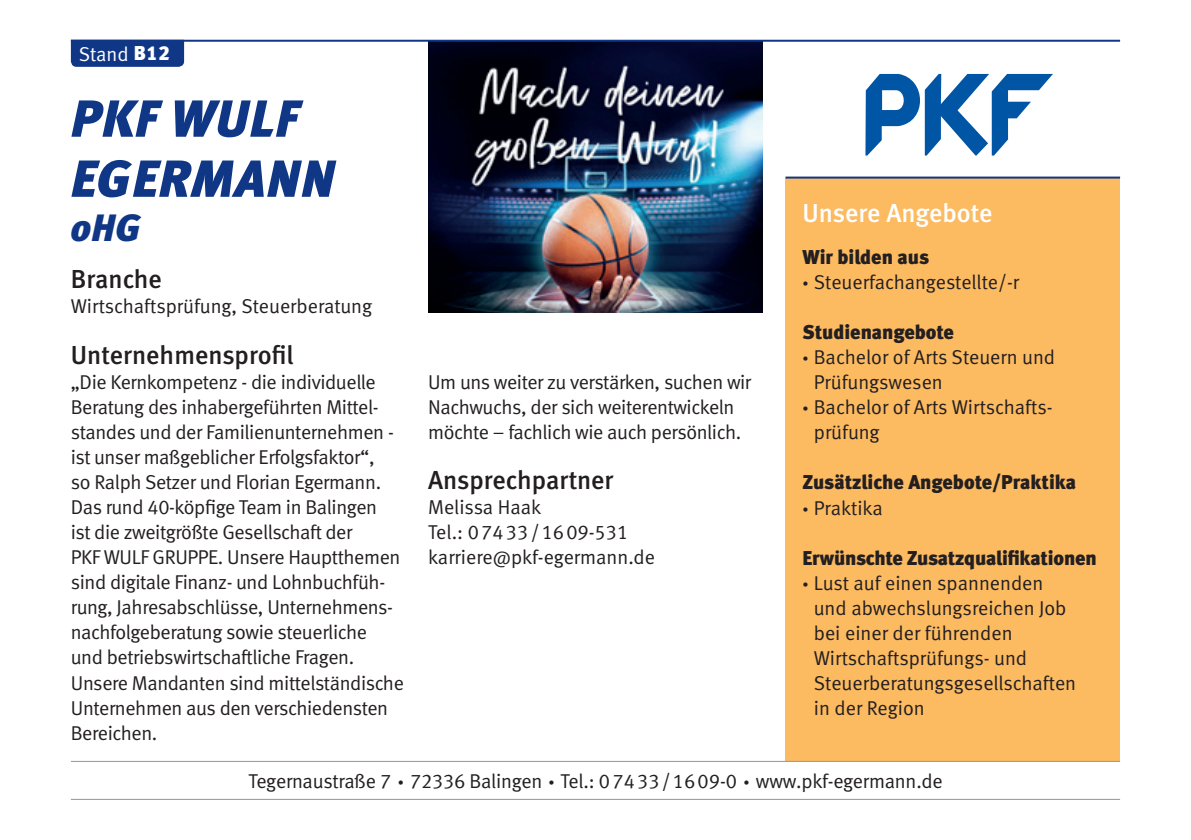
<style>
.page{position:relative;width:1191px;height:840px;background:#fff}
.page>*{position:absolute;margin:0;border:0;box-sizing:border-box;transform-origin:0 0}
.t1{font:italic 52px/60px "Meta Black LF";letter-spacing:.02em;color:#103785}
.t2{font:italic 38px "Meta Black LF";color:#103785}
.t3{font:26px "Meta Medium LF";color:#231f20}
.t4{font:26px "Meta Medium LF";letter-spacing:-.005em;color:#fff}
.t5{font:20px/25px "Meta Normal LF";letter-spacing:-.02em;color:#231f20}
.t6{font:20px/25px "Meta Normal LF";color:#231f20}
.t7{font:20px "Meta Black LF";letter-spacing:-.01em;color:#231f20}
.t8{font:20px "Meta Normal LF";color:#fff}
.s1{font-family:"Meta Black LF"}
</style>
<div class="page">
<div style="left:785px;top:178px;width:335px;height:582px;background:#fcba61"></div>
<img style="left:428px;top:42px;width:335px;height:270px">
<div style="left:71px;top:42px;width:113px;height:25px;background:#103785"></div>
<hr style="left:71px;top:40px;width:1049px;height:2px;background:#103785">
<hr style="left:71px;top:760px;width:1049px;height:1px;background:#939598">
<hr style="left:71px;top:798px;width:1049px;height:1px;background:#939598">
<hr style="left:785px;top:176px;width:335px;height:2px;background:#103785">
<svg style="left:865px;top:74px;width:188px;height:81px"></svg>
<p class="t8" style="left:79px;top:42px;width:92px">Stand <span class="s1">B12</span></p>
<h1 class="t1" style="left:71px;top:88px;width:265px">PKF WULF<br>EGERMANN</h1>
<h2 class="t2" style="left:71px;top:204px;width:72px">oHG</h2>
<h3 class="t3" style="left:71px;top:263px;width:93px">Branche</h3>
<p class="t6" style="left:71px;top:293px;width:303px">Wirtschaftsprüfung, Steuerberatung</p>
<h3 class="t3" style="left:71px;top:340px;width:224px">Unternehmensprofil</h3>
<p class="t5" style="left:71px;top:369px;width:334px">„Die Kernkompetenz - die individuelle Beratung des inhabergeführten Mittel&shy;standes und der Familienunternehmen - ist unser maßgeblicher Erfolgsfaktor“,<br>so Ralph Setzer und Florian Egermann.<br>Das rund 40-köpfige Team in Balingen<br>ist die zweitgrößte Gesellschaft der<br>PKF WULF GRUPPE. Unsere Hauptthemen sind digitale Finanz- und Lohnbuchfüh&shy;rung, Jahresabschlüsse, Unternehmens&shy;nachfolgeberatung sowie steuerliche und betriebswirtschaftliche Fragen.<br>Unsere Mandanten sind mittelständische Unternehmen aus den verschiedensten Bereichen.</p>
<p class="t5" style="left:428px;top:369px;width:324px">Um uns weiter zu verstärken, suchen wir<br>Nachwuchs, der sich weiterentwickeln möchte – fachlich wie auch persönlich.</p>
<h3 class="t3" style="left:428px;top:465px;width:187px">Ansprechpartner</h3>
<p class="t6" style="left:428px;top:494px;width:228px">Melissa Haak<br>Tel.: 07433/1609-531 karriere@pkf-egermann.de</p>
<h3 class="t4" style="left:802px;top:197px;width:192px">Unsere Angebote</h3>
<p class="t7" style="left:802px;top:245px;width:128px">Wir bilden aus</p>
<p class="t5" style="left:802px;top:269px;width:218px"><span class="s1">·</span> Steuerfachangestellte/-r</p>
<p class="t7" style="left:802px;top:320px;width:153px">Studienangebote</p>
<p class="t6" style="left:802px;top:344px;width:254px"><span class="s1">·</span> Bachelor of Arts Steuern und</p>
<p class="t5" style="left:814px;top:369px;width:130px">Prüfungswesen</p>
<p class="t6" style="left:802px;top:394px;width:250px"><span class="s1">·</span> Bachelor of Arts Wirtschafts-</p>
<p class="t5" style="left:814px;top:419px;width:67px">prüfung</p>
<p class="t7" style="left:802px;top:470px;width:275px">Zusätzliche Angebote/Praktika</p>
<p class="t6" style="left:802px;top:494px;width:82px"><span class="s1">·</span> Praktika</p>
<p class="t7" style="left:802px;top:545px;width:296px">Erwünschte Zusatzqualifikationen</p>
<p class="t6" style="left:814px;top:569px;width:264px;text-indent:-11px"><span class="s1">·</span> Lust auf einen spannenden und abwechslungsreichen Job bei einer der führenden<br>Wirtschaftsprüfungs- und<br>Steuerberatungsgesellschaften in der Region</p>
<p class="t5" style="left:248px;top:768px;width:695px">Tegernaustraße 7 <span class="s1">·</span> 72336 Balingen <span class="s1">·</span> Tel.: 07433/1609-0 <span class="s1">·</span> www.pkf-egermann.de</p>
</div>
